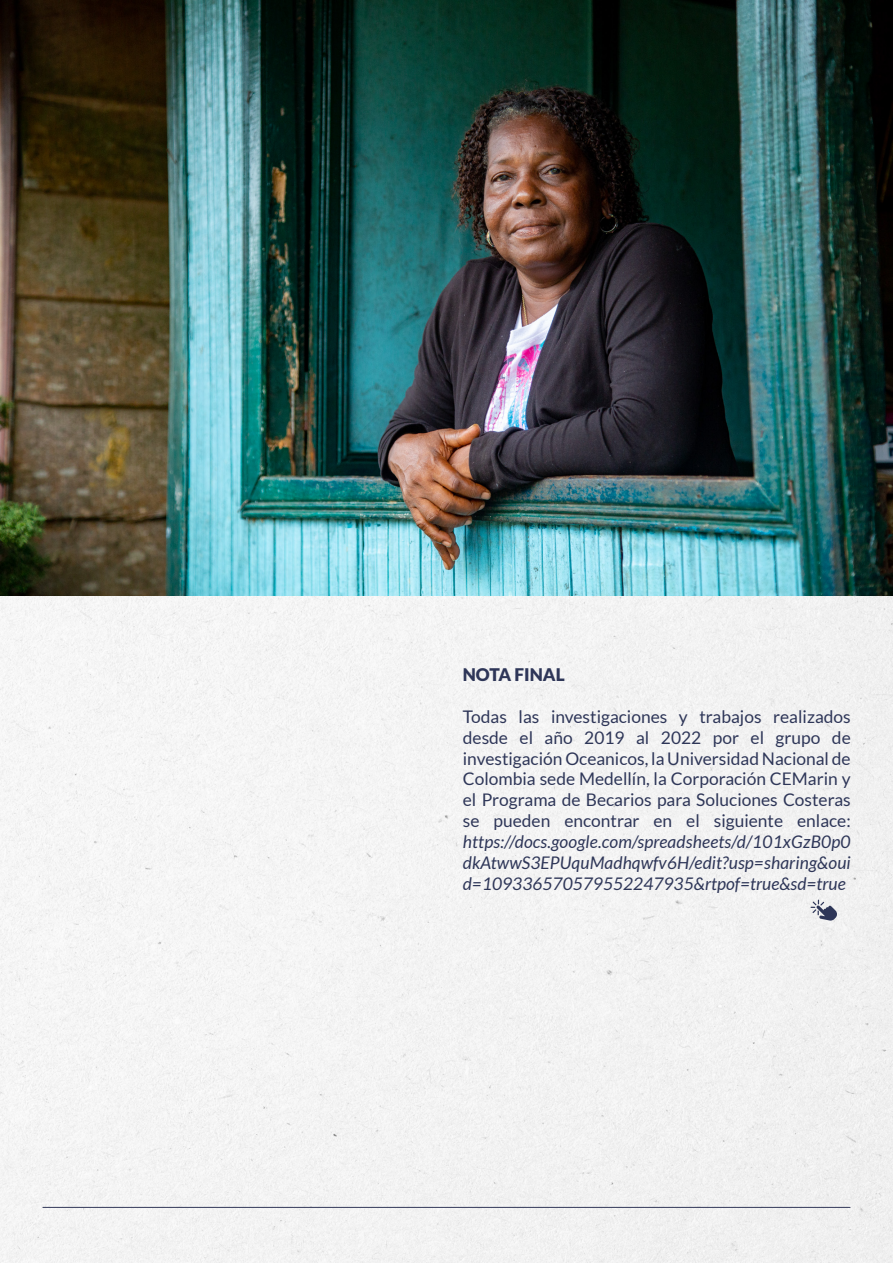
<style>
.page{position:relative;width:893px;height:1263px;background:#fff}
.page>*{position:absolute;margin:0;border:0;box-sizing:border-box;transform-origin:0 0}
.t1{font:17.4px/20.9px "Lato";color:#2e3658;text-align:justify}
.t2{font:italic 17.4px/20.9px "Lato";color:#2e3658;text-align:justify}
.t3{font:900 17.4px "Lato";color:#2e3658}
</style>
<div class="page">
<div style="left:0;top:595px;width:893px;height:667px;background:#f3f3f3"></div>
<hr style="left:43px;top:1207px;width:807px;height:1px;background:#323859">
<img style="left:0;top:0;width:893px;height:595px">
<svg style="left:810px;top:900px;width:27px;height:21px"></svg>
<p class="t3" style="left:463px;top:665px;width:103px">NOTA FINAL</p>
<p class="t1" style="left:463px;top:706px;width:389px">Todas las investigaciones y trabajos realizados desde el año 2019 al 2022 por el grupo de investigación Oceanicos, la Universidad Nacional de Colombia sede Medellín, la Corporación CEMarin y el Programa de Becarios para Soluciones Costeras se pueden encontrar en el siguiente enlace:</p>
<p class="t2" style="left:463px;top:832px;width:389px">https://docs.google.com/spreadsheets/d/101xGzB0p0 dkAtwwS3EPUquMadhqwfv6H/edit?usp=sharing&amp;oui d=109336570579552247935&amp;rtpof=true&amp;sd=true</p>
</div>
